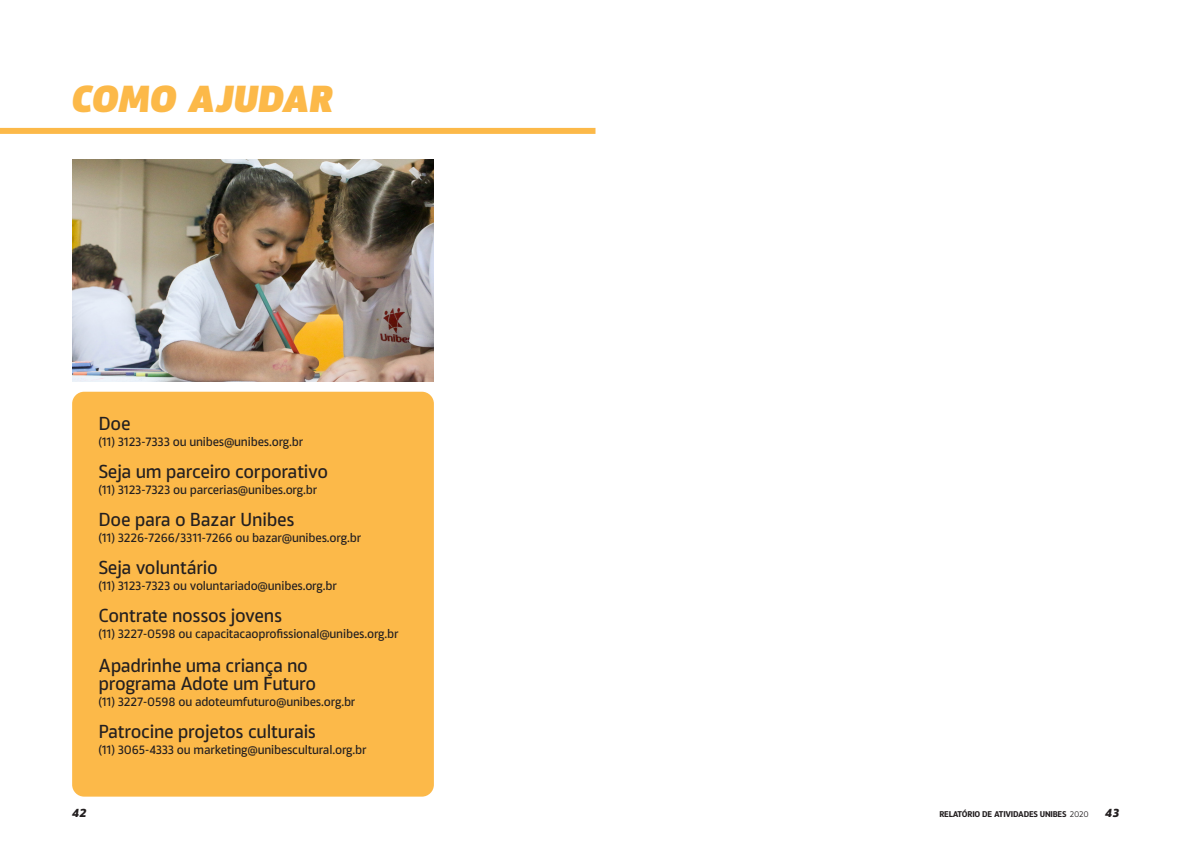
<style>
.page{position:relative;width:1191px;height:842px;background:#fff}
.page>*{position:absolute;margin:0;border:0;box-sizing:border-box;transform-origin:0 0}
.t1{font:900 36px "Akwe Pro";color:#fcb949}
.t2{font:500 18px/18px "Akwe Pro";letter-spacing:-.02em;color:#231f20}
.t3{font:italic 700 14px "Akwe Pro SC";color:#231f20}
.t4{font:500 12px "Akwe Pro";letter-spacing:-.015em;color:#231f20}
.t5{font:700 8px "Akwe Pro";letter-spacing:-.025em;color:#231f20}
.s1{font-weight:400}
.s2{font-family:"Akwe Pro SC";font-style:italic;font-size:14px}
</style>
<div class="page">
<div style="left:0;top:128px;width:595px;height:6px;background:#fcb949"></div>
<img style="left:72px;top:160px;width:361px;height:222px">
<div style="left:72px;top:392px;width:362px;height:405px;background:#fcb949;border-radius:12px"></div>
<p class="t1" style="left:71px;top:68px;width:271px">COMO AJUDAR</p>
<p class="t2" style="left:98px;top:413px;width:34px">Doe</p>
<p class="t4" style="left:98px;top:432px;width:207px">(11) 3123-7333 ou unibes@unibes.org.br</p>
<p class="t2" style="left:98px;top:461px;width:231px">Seja um parceiro corporativo</p>
<p class="t4" style="left:98px;top:480px;width:221px">(11) 3123-7323 ou parcerias@unibes.org.br</p>
<p class="t2" style="left:98px;top:509px;width:198px">Doe para o Bazar Unibes</p>
<p class="t4" style="left:98px;top:528px;width:264px">(11) 3226-7266/3311-7266 ou bazar@unibes.org.br</p>
<p class="t2" style="left:98px;top:557px;width:121px">Seja voluntário</p>
<p class="t4" style="left:98px;top:576px;width:240px">(11) 3123-7323 ou voluntariado@unibes.org.br</p>
<p class="t2" style="left:98px;top:605px;width:185px">Contrate nossos jovens</p>
<p class="t4" style="left:98px;top:624px;width:302px">(11) 3227-0598 ou capacitacaoprofissional@unibes.org.br</p>
<p class="t2" style="left:98px;top:655px;width:219px">Apadrinhe uma criança no programa Adote um Futuro</p>
<p class="t4" style="left:98px;top:692px;width:259px">(11) 3227-0598 ou adoteumfuturo@unibes.org.br</p>
<p class="t2" style="left:98px;top:721px;width:219px">Patrocine projetos culturais</p>
<p class="t4" style="left:98px;top:740px;width:270px">(11) 3065-4333 ou marketing@unibescultural.org.br</p>
<p class="t3" style="left:72px;top:800px;width:16px">42</p>
<p class="t5" style="left:939px;top:807px;width:182px">RELATÓRIO DE ATIVIDADES UNIBES <span class="s1">2020</span> <span class="s2">43</span></p>
</div>
